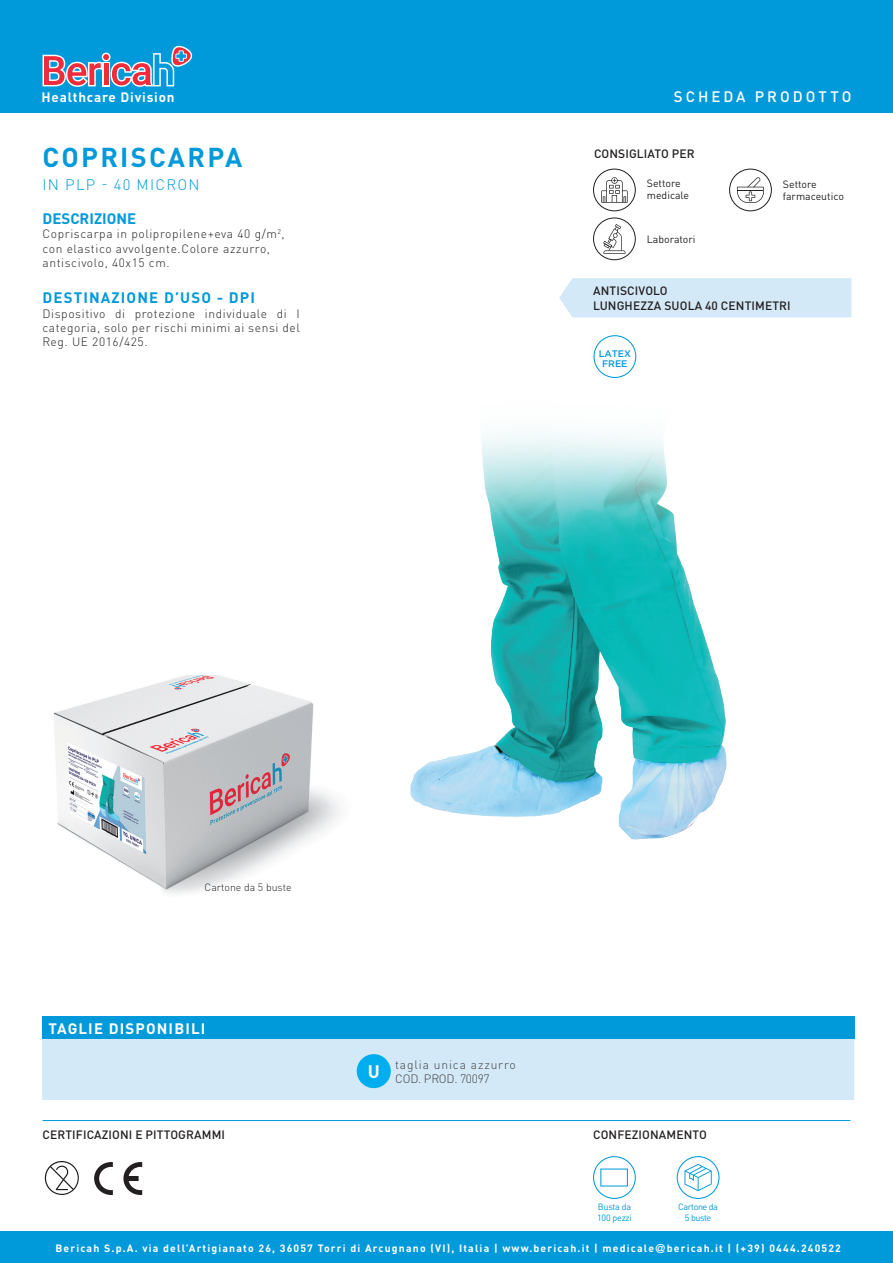
<style>
.page{position:relative;width:893px;height:1263px;background:#fff}
.page>*{position:absolute;margin:0;border:0;box-sizing:border-box;transform-origin:0 0}
.t1{font:700 27px "DIN Pro";letter-spacing:.085em;color:#0099da}
.t2{font:700 15px "DIN Pro";letter-spacing:.075em;color:#0099da}
.t3{font:700 15px "DIN Pro";letter-spacing:.075em;color:#fff}
.t4{font:300 15px "DIN Pro";letter-spacing:.085em;color:#0099da}
.t5{font:500 15px "DIN Pro";letter-spacing:.2em;color:#fff}
.t6{font:700 15px "DIN Pro";color:#0099da}
.t7{font:700 13.5px "DIN Pro";letter-spacing:.055em;color:#fff}
.t8{font:300 12px/14.4px "DIN Pro";letter-spacing:.05em;color:#231f20}
.t9{font:500 12px/14.4px "DIN Pro";letter-spacing:.01em;color:#231f20}
.t10{font:300 12px/14.4px "DIN Pro";letter-spacing:.07em;color:#3e3e3f}
.t11{font:700 10.5px "DIN Pro";letter-spacing:.11em;color:#fff}
.t12{font:10.5px/12.6px "DIN Pro";color:#231f20}
.t13{font:300 10.5px "DIN Pro";color:#231f20}
.t14{font:500 9.45px/10.5px "Gotham";letter-spacing:-.01em;color:#0099da;text-align:center}
.t15{font:9px/10.5px "DIN Pro";letter-spacing:-.04em;color:#0099da}
.s1{font-family:"DIN Condensed";font-size:12.6px}
</style>
<div class="page">
<img style="left:410px;top:335px;width:317px;height:505px">
<div style="left:559px;top:278px;width:292px;height:39px;background:#d4e9f7"></div>
<div style="left:0;top:0;width:893px;height:112px;background:#0099da"></div>
<hr style="left:43px;top:1120px;width:807px;height:1px;background:#0099da">
<svg style="left:43px;top:45px;width:149px;height:42px"></svg>
<img style="left:53px;top:675px;width:288px;height:218px">
<svg style="left:684px;top:1164px;width:28px;height:27px"></svg>
<div style="left:677px;top:1156px;width:42px;height:43px;border:1px solid #0099da;border-radius:50%"></div>
<div style="left:0;top:1231px;width:893px;height:32px;background:#0099da"></div>
<svg style="left:45px;top:1161px;width:34px;height:34px"></svg>
<svg style="left:94px;top:1162px;width:19px;height:33px"></svg>
<svg style="left:123px;top:1162px;width:19px;height:33px"></svg>
<svg style="left:601px;top:177px;width:27px;height:26px"></svg>
<div style="left:593px;top:169px;width:43px;height:42px;border:1px solid #231f20;border-radius:50%"></div>
<svg style="left:603px;top:224px;width:23px;height:30px"></svg>
<div style="left:593px;top:218px;width:43px;height:42px;border:1px solid #231f20;border-radius:50%"></div>
<div style="left:594px;top:336px;width:42px;height:41px;background:#fff;border-radius:50%"></div>
<div style="left:593px;top:335px;width:43px;height:43px;border:1px solid #0099da;border-radius:50%"></div>
<div style="left:43px;top:1016px;width:812px;height:23px;background:#0099da"></div>
<div style="left:43px;top:1039px;width:812px;height:61px;background:#d4e9f7"></div>
<hr style="left:854px;top:1039px;width:2px;height:61px;background:#fff">
<div style="left:357px;top:1054px;width:34px;height:34px;background:#00aeef;border-radius:50%"></div>
<svg style="left:737px;top:177px;width:27px;height:26px"></svg>
<div style="left:729px;top:169px;width:43px;height:42px;border:1px solid #231f20;border-radius:50%"></div>
<div style="left:593px;top:1156px;width:43px;height:43px;border:1px solid #0099da;border-radius:50%"></div>
<p class="t7" style="left:42px;top:86px;width:134px">Healthcare Division</p>
<p class="t5" style="left:674px;top:84px;width:179px">SCHEDA PRODOTTO</p>
<h1 class="t1" style="left:43px;top:135px;width:201px">COPRISCARPA</h1>
<p class="t9" style="left:594px;top:145px;width:102px">CONSIGLIATO PER</p>
<p class="t4" style="left:43px;top:173px;width:158px">IN PLP - 40 MICRON</p>
<p class="t6" style="left:43px;top:206px;width:95px">DESCRIZIONE</p>
<p class="t8" style="left:43px;top:226px;width:244px">Copriscarpa in polipropilene+eva 40 g/m<sup>2</sup>, con elastico avvolgente.Colore azzurro, antiscivolo, 40x15 cm.</p>
<p class="t12" style="left:647px;top:175px;width:44px">Settore medicale</p>
<p class="t12" style="left:647px;top:232px;width:50px">Laboratori</p>
<p class="t12" style="left:783px;top:176px;width:62px">Settore farmaceutico</p>
<p class="t2" style="left:43px;top:285px;width:214px">DESTINAZIONE D’USO - DPI</p>
<p class="t8" style="left:43px;top:305px;width:259px;text-align:justify">Dispositivo di protezione individuale di I categoria, solo per rischi minimi ai sensi del Reg. UE 2016/425.</p>
<p class="t9" style="left:593px;top:282px;width:199px">ANTISCIVOLO<br>LUNGHEZZA SUOLA 40 CENTIMETRI</p>
<p class="t14" style="left:599px;top:348px;width:34px">LATEX<br>FREE</p>
<p class="t13" style="left:205px;top:879px;width:88px">Cartone da 5 buste</p>
<p class="t3" style="left:49px;top:1016px;width:158px">TAGLIE DISPONIBILI</p>
<p class="t10" style="left:368px;top:1056px;width:150px;text-indent:27px">taglia unica azzurro<br><sup>U</sup> COD. PROD. 70097</p>
<p class="t9" style="left:43px;top:1126px;width:184px">CERTIFICAZIONI E PITTOGRAMMI</p>
<p class="t9" style="left:593px;top:1126px;width:115px">CONFEZIONAMENTO</p>
<p class="t15" style="left:597px;top:1201px;width:36px">Busta da<br>100 pezzi</p>
<p class="t15" style="left:678px;top:1201px;width:41px;text-align:center">Cartone da<br>5 buste</p>
<p class="t11" style="left:56px;top:1239px;width:787px">Bericah S.p.A. via dell’Artigianato 26, 36057 Torri di Arcugnano (VI), Italia | www.bericah.it | medicale<span class="s1">@</span>bericah.it | (+39) 0444.240522</p>
</div>
